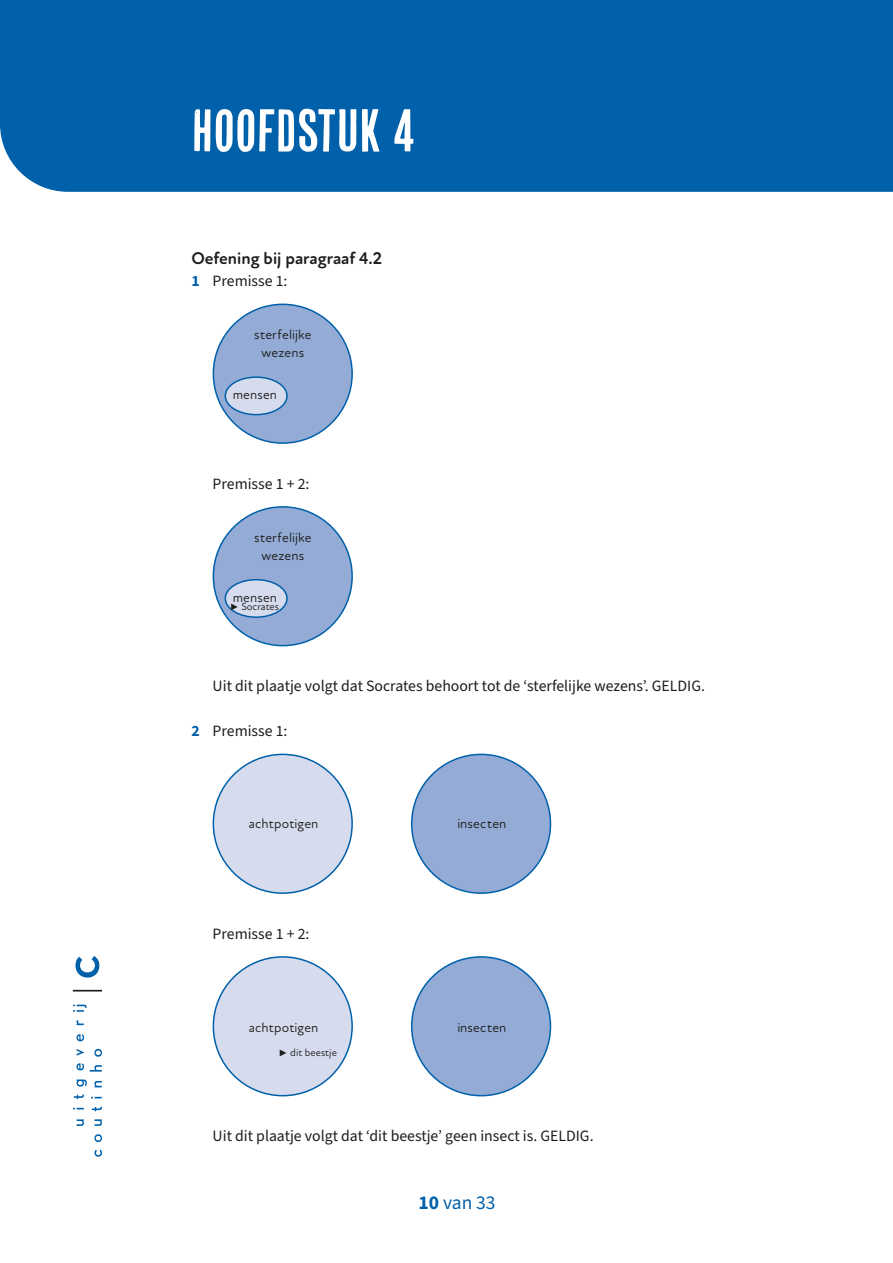
<style>
.page{position:relative;width:893px;height:1263px;background:#fff}
.page>*{position:absolute;margin:0;border:0;box-sizing:border-box;transform-origin:0 0}
.t1{font:60px "Cheap Pine Sans";color:#fff}
.t2{font:19.5px "Source Sans Pro";color:#0060aa}
.t3{font:700 17.25px "Atten Round New";color:#1d1d1b}
.t4{font:15.75px "Source Sans Pro";color:#1d1d1b}
.t5{font:13.5px/18.5px "Atten Round New";letter-spacing:.01em;color:#1d1d1b;text-align:center}
.t6{font:10.5px "Atten Round New";color:#1d1d1b}
.s1{font-weight:700;color:#0060aa}
.s2{font-family:"Nexus Sans Pro";font-size:13.5px}
.s3{font-weight:700}
</style>
<div class="page">
<svg style="left:77px;top:1119px;width:7px;height:7px"></svg>
<svg style="left:74px;top:1094px;width:10px;height:5px"></svg>
<svg style="left:77px;top:1079px;width:10px;height:7px"></svg>
<svg style="left:76px;top:1063px;width:8px;height:7px"></svg>
<svg style="left:77px;top:1049px;width:7px;height:7px"></svg>
<svg style="left:76px;top:1034px;width:8px;height:7px"></svg>
<svg style="left:77px;top:1020px;width:7px;height:5px"></svg>
<svg style="left:73px;top:1005px;width:14px;height:7px"></svg>
<svg style="left:95px;top:1149px;width:7px;height:8px"></svg>
<svg style="left:94px;top:1134px;width:8px;height:8px"></svg>
<svg style="left:95px;top:1119px;width:7px;height:7px"></svg>
<svg style="left:92px;top:1107px;width:10px;height:4px"></svg>
<svg style="left:94px;top:1081px;width:8px;height:6px"></svg>
<svg style="left:90px;top:1065px;width:12px;height:6px"></svg>
<svg style="left:94px;top:1049px;width:8px;height:8px"></svg>
<svg style="left:73px;top:990px;width:29px;height:1px"></svg>
<svg style="left:76px;top:956px;width:23px;height:21px"></svg>
<div style="left:0;top:0;width:893px;height:192px;background:#0060aa"></div>
<div style="left:213px;top:304px;width:140px;height:140px;background:#93abd5;border:2px solid #0060aa;border-radius:50%"></div>
<div style="left:225px;top:376px;width:63px;height:39px;background:#d6dcee;border:2px solid #0060aa;border-radius:50%"></div>
<div style="left:213px;top:506px;width:140px;height:140px;background:#93abd5;border:2px solid #0060aa;border-radius:50%"></div>
<div style="left:225px;top:579px;width:63px;height:39px;background:#d6dcee;border:2px solid #0060aa;border-radius:50%"></div>
<div style="left:213px;top:754px;width:140px;height:140px;background:#d6dcee;border:2px solid #0060aa;border-radius:50%"></div>
<div style="left:411px;top:754px;width:140px;height:140px;background:#93abd5;border:2px solid #0060aa;border-radius:50%"></div>
<div style="left:213px;top:956px;width:140px;height:140px;background:#d6dcee;border:2px solid #0060aa;border-radius:50%"></div>
<div style="left:411px;top:956px;width:140px;height:140px;background:#93abd5;border:2px solid #0060aa;border-radius:50%"></div>
<h1 class="t1" style="left:191px;top:98px;width:225px">HOOFDSTUK 4</h1>
<p class="t3" style="left:191px;top:248px;width:192px">Oefening bij paragraaf 4.2</p>
<p class="t4" style="left:191px;top:271px;width:98px"><span class="s1">1</span> Premisse 1:</p>
<p class="t5" style="left:254px;top:325px;width:59px">sterfelijke wezens</p>
<p class="t5" style="left:233px;top:386px;width:46px">mensen</p>
<p class="t4" style="left:213px;top:473px;width:98px">Premisse 1 + 2:</p>
<p class="t5" style="left:254px;top:528px;width:59px">sterfelijke wezens</p>
<p class="t5" style="left:233px;top:588px;width:46px">mensen</p>
<p class="t6" style="left:231px;top:600px;width:50px"><span class="s2">►</span> Socrates</p>
<p class="t4" style="left:213px;top:676px;width:494px">Uit dit plaatje volgt dat Socrates behoort tot de ‘sterfelijke wezens’. GELDIG.</p>
<p class="t4" style="left:191px;top:721px;width:98px"><span class="s1">2</span> Premisse 1:</p>
<p class="t5" style="left:249px;top:814px;width:71px">achtpotigen</p>
<p class="t5" style="left:457px;top:814px;width:51px">insecten</p>
<p class="t4" style="left:213px;top:923px;width:98px">Premisse 1 + 2:</p>
<p class="t5" style="left:249px;top:1018px;width:71px">achtpotigen</p>
<p class="t5" style="left:457px;top:1018px;width:51px">insecten</p>
<p class="t6" style="left:280px;top:1046px;width:59px"><span class="s2">►</span> dit beestje</p>
<p class="t4" style="left:213px;top:1126px;width:382px">Uit dit plaatje volgt dat ‘dit beestje’ geen insect is. GELDIG.</p>
<p class="t2" style="left:419px;top:1189px;width:79px"><span class="s3">10</span> van 33</p>
</div>
